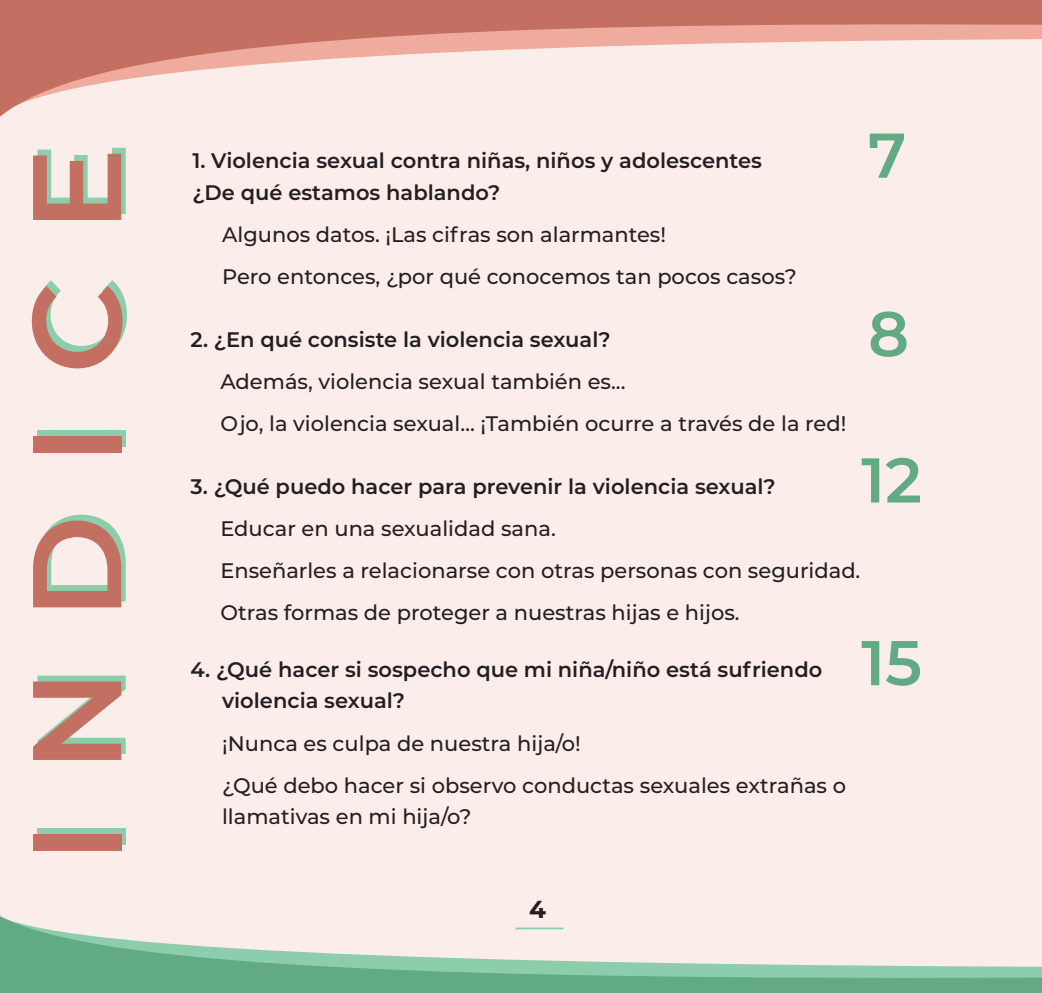
<style>
.page{position:relative;width:1042px;height:993px;background:#fff}
.page>*{position:absolute;margin:0;border:0;box-sizing:border-box;transform-origin:0 0}
.t1{font:600 126px "Montserrat";letter-spacing:.4em;color:#c37063}
.t2{font:600 63px "Montserrat";color:#61aa84}
.t3{font:700 24.5px "Montserrat";color:#231f20}
.t4{font:500 21px/42px "Montserrat";color:#231f20}
.t5{font:600 21px/31.5px "Montserrat";color:#231f20}
</style>
<div class="page">
<div style="left:0;top:0;width:1042px;height:992px;background:#fbedea"></div>
<svg style="left:0;top:915px;width:1042px;height:68px"></svg>
<hr style="left:515px;top:927px;width:48px;height:2px;background:#8cceac">
<svg style="left:0;top:9px;width:1042px;height:108px"></svg>
<div style="left:0;top:0;width:1042px;height:9px;background:#c37063"></div>
<div style="left:0;top:983px;width:1042px;height:9px;background:#61aa84"></div>
<h1 class="t1" style="left:-13px;top:862px;width:716px;rotate:-90deg">INDICE</h1>
<p class="t5" style="left:192px;top:144px;width:571px">1. Violencia sexual contra niñas, niños y adolescentes ¿De qué estamos hablando?</p>
<p class="t4" style="left:222px;top:212px;width:575px">Algunos datos. ¡Las cifras son alarmantes!<br>Pero entonces, ¿por qué conocemos tan pocos casos?</p>
<p class="t5" style="left:191px;top:323px;width:421px">2. ¿En qué consiste la violencia sexual?</p>
<p class="t4" style="left:220px;top:359px;width:627px">Además, violencia sexual también es...<br>Ojo, la violencia sexual… ¡También ocurre a través de la red!</p>
<h2 class="t2" style="left:868px;top:111px;width:40px">7</h2>
<h2 class="t2" style="left:868px;top:289px;width:43px">8</h2>
<h2 class="t2" style="left:861px;top:435px;width:62px">12</h2>
<p class="t5" style="left:191px;top:470px;width:587px">3. ¿Qué puedo hacer para prevenir la violencia sexual?</p>
<p class="t4" style="left:220px;top:506px;width:641px">Educar en una sexualidad sana.<br>Enseñarles a relacionarse con otras personas con seguridad.<br>Otras formas de proteger a nuestras hijas e hijos.</p>
<p class="t5" style="left:222px;top:652px;width:602px;text-indent:-32px">4. ¿Qué hacer si sospecho que mi niña/niño está sufriendo violencia sexual?</p>
<p class="t4" style="left:222px;top:721px;width:625px">¡Nunca es culpa de nuestra hija/o!<br>¿Qué debo hacer si observo conductas sexuales extrañas o</p>
<p class="t4" style="left:222px;top:794px;width:250px">llamativas en mi hija/o?</p>
<h2 class="t2" style="left:861px;top:618px;width:62px">15</h2>
<p class="t3" style="left:529px;top:891px;width:18px">4</p>
</div>
